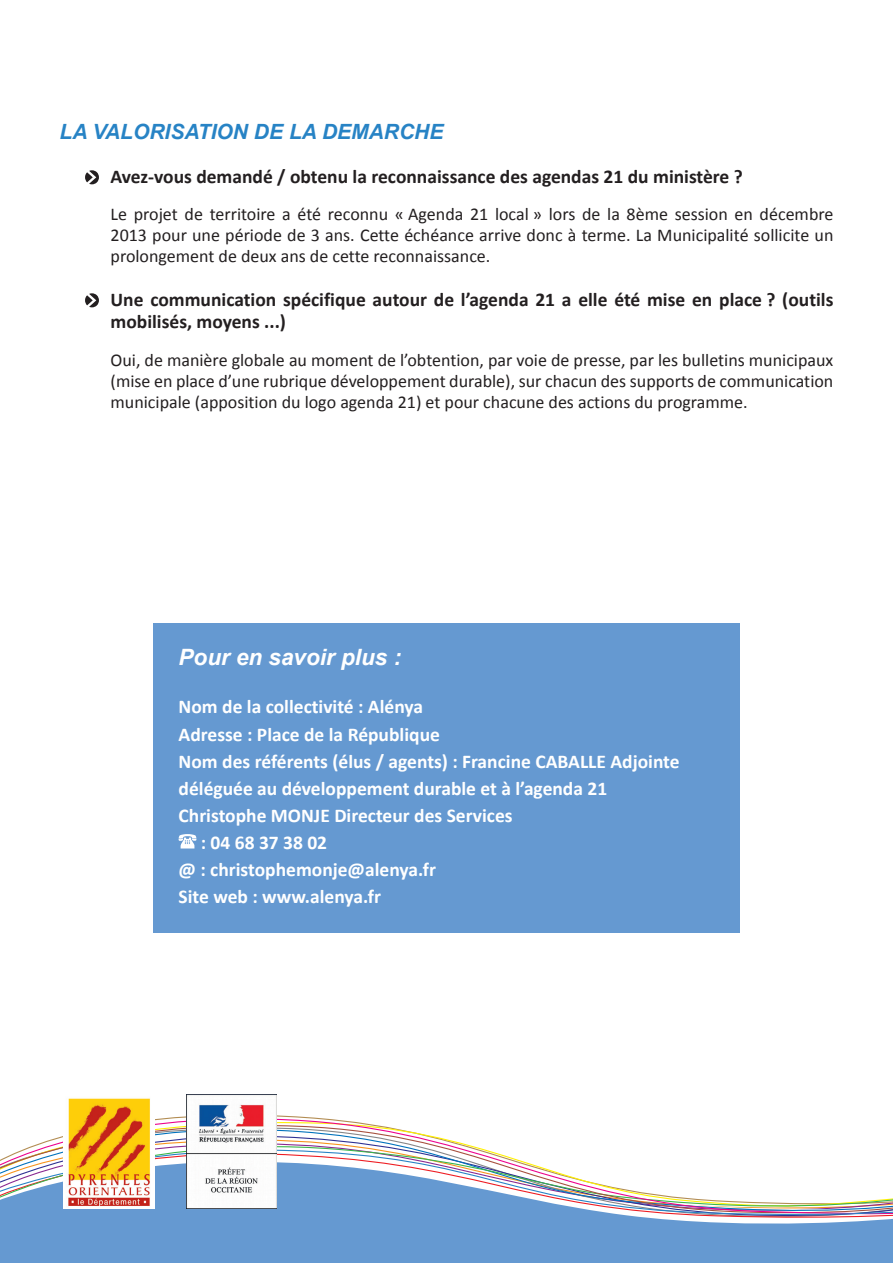
<style>
.page{position:relative;width:893px;height:1263px;background:#fff}
.page>*{position:absolute;margin:0;border:0;box-sizing:border-box;transform-origin:0 0}
.t1{font:italic 700 22.5px "Arial";color:#fff}
.t2{font:italic 700 21px "Arial";color:#2783c5}
.t3{font:700 19.5px "Calibri";color:#fff}
.t4{font:700 19.5px/22.5px "Calibri";color:#231f20}
.t5{font:18px/21px "Calibri";color:#231f20;text-align:justify}
</style>
<div class="page">
<svg style="left:85px;top:170px;width:14px;height:14px"></svg>
<svg style="left:85px;top:293px;width:14px;height:14px"></svg>
<div style="left:153px;top:623px;width:587px;height:309px;background:#6599d1"></div>
<svg style="left:179px;top:834px;width:17px;height:14px"></svg>
<div style="left:0;top:1221px;width:893px;height:42px;background:#6599d1"></div>
<svg style="left:0;top:1218px;width:893px;height:3px"></svg>
<img style="left:35px;top:1114px;width:434px;height:31px">
<img style="left:0;top:1145px;width:893px;height:73px">
<img style="left:187px;top:1094px;width:89px;height:114px">
<img style="left:64px;top:1098px;width:91px;height:110px">
<p class="t2" style="left:60px;top:118px;width:385px">LA VALORISATION DE LA DEMARCHE</p>
<p class="t4" style="left:111px;top:164px;width:634px">Avez-vous demandé / obtenu la reconnaissance des agendas 21 du ministère ?</p>
<p class="t5" style="left:111px;top:203px;width:724px">Le projet de territoire a été reconnu « Agenda 21 local » lors de la 8ème session en décembre 2013 pour une période de 3 ans. Cette échéance arrive donc à terme. La Municipalité sollicite un prolongement de deux ans de cette reconnaissance.</p>
<p class="t4" style="left:111px;top:287px;width:724px">Une communication spécifique autour de l’agenda 21 a elle été mise en place ? (outils mobilisés, moyens ...)</p>
<p class="t5" style="left:111px;top:348px;width:724px">Oui, de manière globale au moment de l’obtention, par voie de presse, par les bulletins municipaux (mise en place d’une rubrique développement durable), sur chacun des supports de communication municipale (apposition du logo agenda 21) et pour chacune des actions du programme.</p>
<p class="t1" style="left:179px;top:642px;width:224px">Pour en savoir plus :</p>
<p class="t3" style="left:179px;top:695px;width:246px">Nom de la collectivité : Alénya</p>
<p class="t3" style="left:179px;top:722px;width:263px">Adresse : Place de la République</p>
<p class="t3" style="left:179px;top:749px;width:502px">Nom des référents (élus / agents) : Francine CABALLE Adjointe</p>
<p class="t3" style="left:179px;top:776px;width:430px">déléguée au développement durable et à l’agenda 21</p>
<p class="t3" style="left:179px;top:803px;width:336px">Christophe MONJE Directeur des Services</p>
<p class="t3" style="left:201px;top:830px;width:128px">: 04 68 37 38 02</p>
<p class="t3" style="left:179px;top:857px;width:259px">@ : christophemonje@alenya.fr</p>
<p class="t3" style="left:179px;top:884px;width:204px">Site web : www.alenya.fr</p>
</div>
